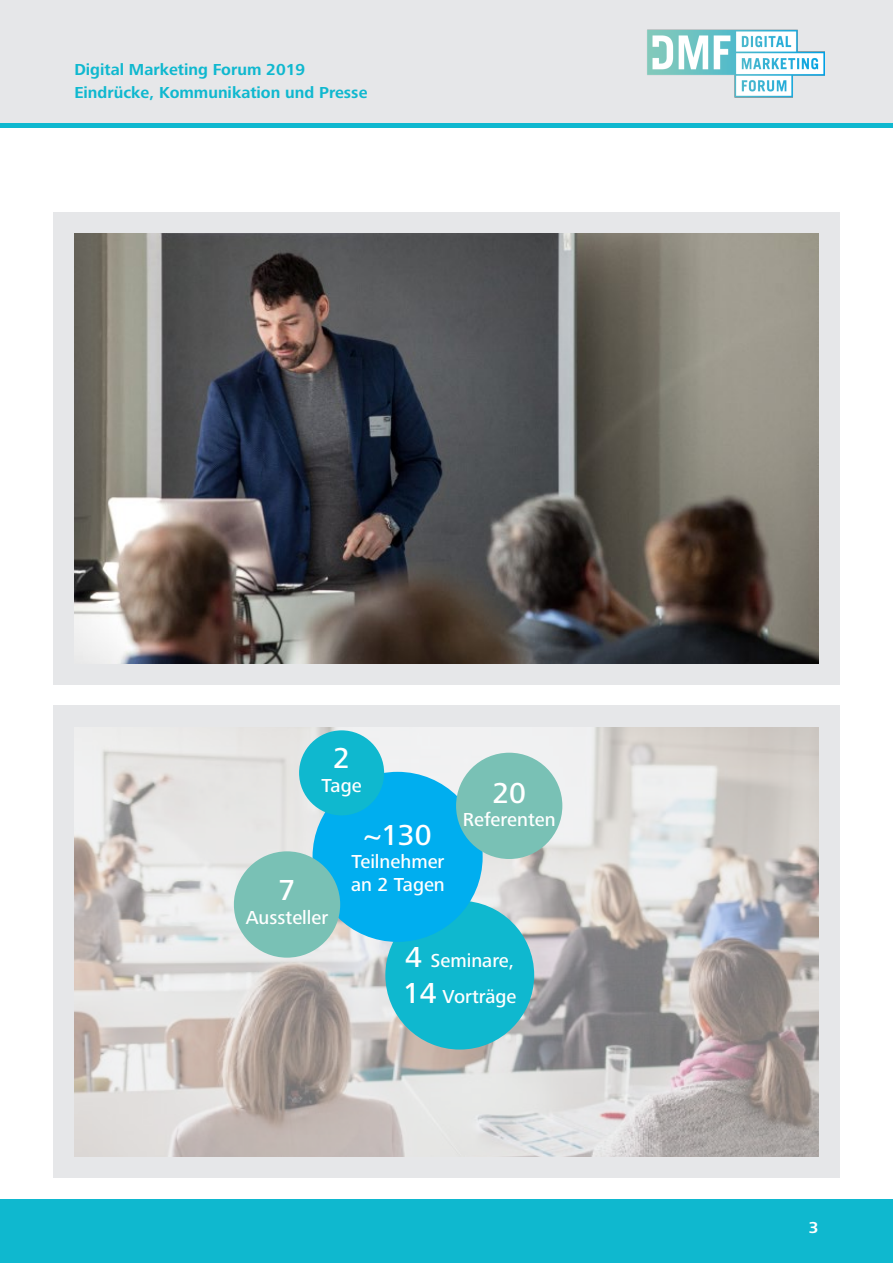
<style>
.page{position:relative;width:893px;height:1263px;background:#fff}
.page>*{position:absolute;margin:0;border:0;box-sizing:border-box;transform-origin:0 0}
.t1{font:500 30px "Hd M Frutiger Next Pro";color:#fff}
.t2{font:500 19.5px/36px "Hd M Frutiger Next Pro";color:#fff}
.t3{font:700 16.5px/22.5px "Hd M Frutiger Next Pro";color:#0fb8cf}
.t4{font:700 16.5px "Hd M Frutiger Next Pro";color:#fff}
.s1{font-size:30px}
</style>
<div class="page">
<div style="left:0;top:0;width:893px;height:123px;background:#e6e7e9"></div>
<div style="left:0;top:123px;width:893px;height:5px;background:#0fb8cf"></div>
<div style="left:0;top:1199px;width:893px;height:64px;background:#0fb8cf"></div>
<div style="left:53px;top:213px;width:787px;height:472px;background:#e6e7e9"></div>
<div style="left:53px;top:706px;width:787px;height:472px;background:#e6e7e9"></div>
<img style="left:647px;top:29px;width:178px;height:69px">
<img style="left:74px;top:727px;width:745px;height:430px">
<img style="left:74px;top:234px;width:745px;height:429px">
<div style="left:385px;top:901px;width:149px;height:148px;background:#0fb8cf;border-radius:50%"></div>
<div style="left:313px;top:772px;width:170px;height:170px;background:#00aeef;border-radius:50%"></div>
<div style="left:299px;top:730px;width:85px;height:85px;background:#0fb8cf;border-radius:50%"></div>
<div style="left:456px;top:753px;width:106px;height:106px;background:#79c1b5;border-radius:50%"></div>
<div style="left:234px;top:851px;width:106px;height:107px;background:#79c1b5;border-radius:50%"></div>
<p class="t3" style="left:74px;top:59px;width:295px">Digital Marketing Forum 2019<br>Eindrücke, Kommunikation und Presse</p>
<h1 class="t1" style="left:333px;top:741px;width:18px">2</h1>
<p class="t2" style="left:322px;top:767px;width:42px">Tage</p>
<h1 class="t1" style="left:279px;top:873px;width:18px">7</h1>
<p class="t2" style="left:246px;top:899px;width:84px">Aussteller</p>
<h1 class="t1" style="left:364px;top:817px;width:69px">~130</h1>
<p class="t2" style="left:351px;top:850px;width:95px;line-height:23.4px">Teilnehmer an 2 Tagen</p>
<h1 class="t1" style="left:492px;top:776px;width:35px">20</h1>
<p class="t2" style="left:463px;top:802px;width:94px">Referenten</p>
<p class="t2" style="left:403px;top:942px;width:115px"><span class="s1">4</span> Seminare,<br><span class="s1">14</span> Vorträge</p>
<p class="t4" style="left:809px;top:1218px;width:11px">3</p>
</div>
